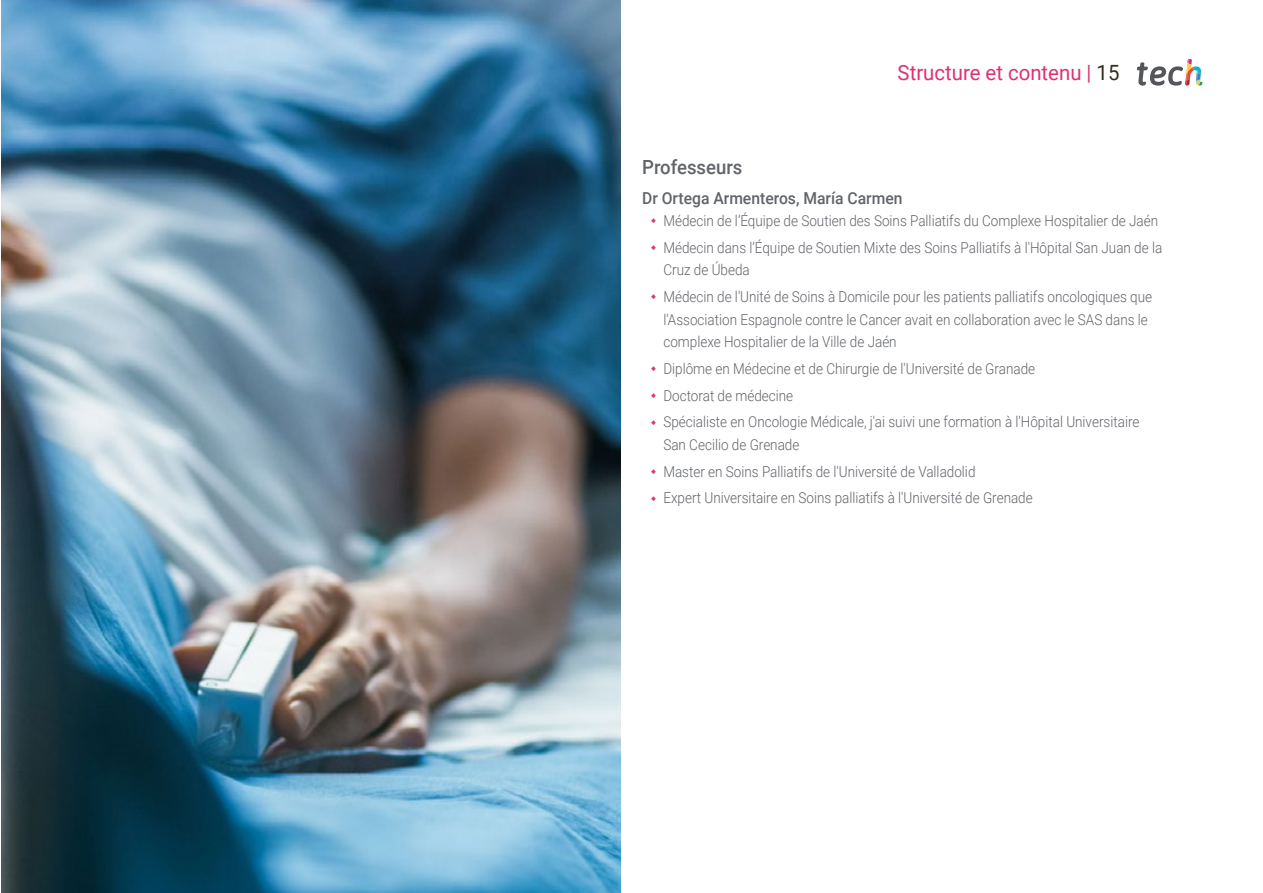
<style>
.page{position:relative;width:1263px;height:893px;background:#fff}
.page>*{position:absolute;margin:0;border:0;box-sizing:border-box;transform-origin:0 0}
.t1{font:21px "Roboto";color:#df3174}
.t2{font:500 19.5px "Roboto";color:#61646a;scale:.95 1}
.t3{font:500 16.5px "Roboto";color:#61646a;scale:.95 1}
.t4{font:300 15px/26.7px "Roboto";color:#61646a;scale:.9 1}
.s1{color:#312e20}
</style>
<div class="page">
<svg style="left:1137px;top:59px;width:65px;height:27px"></svg>
<img style="left:1px;top:0;width:620px;height:893px">
<h1 class="t1" style="left:898px;top:57px;width:223px">Structure et contenu | <span class="s1">15</span></h1>
<h2 class="t2" style="left:642px;top:153px;width:107px">Professeurs</h2>
<p class="t3" style="left:642px;top:186px;width:276px">Dr Ortega Armenteros, María Carmen</p>
<p class="t4" style="left:663px;top:207px;width:556px">Médecin de l’Équipe de Soutien des Soins Palliatifs du Complexe Hospitalier de Jaén<br>Médecin dans l’Équipe de Soutien Mixte des Soins Palliatifs à l'Hôpital San Juan de la</p>
<p class="t4" style="left:663px;top:256px;width:544px">Cruz de Úbeda<br>Médecin de l'Unité de Soins à Domicile pour les patients palliatifs oncologiques que</p>
<p class="t4" style="left:663px;top:307px;width:540px;line-height:22.5px">l'Association Espagnole contre le Cancer avait en collaboration avec le SAS dans le complexe Hospitalier de la Ville de Jaén</p>
<p class="t4" style="left:663px;top:355px;width:530px">Diplôme en Médecine et de Chirurgie de l'Université de Granade<br>Doctorat de médecine<br>Spécialiste en Oncologie Médicale, j'ai suivi une formation à l'Hôpital Universitaire</p>
<p class="t4" style="left:663px;top:431px;width:412px">San Cecilio de Grenade<br>Master en Soins Palliatifs de l'Université de Valladolid<br>Expert Universitaire en Soins palliatifs à l'Université de Grenade</p>
</div>
